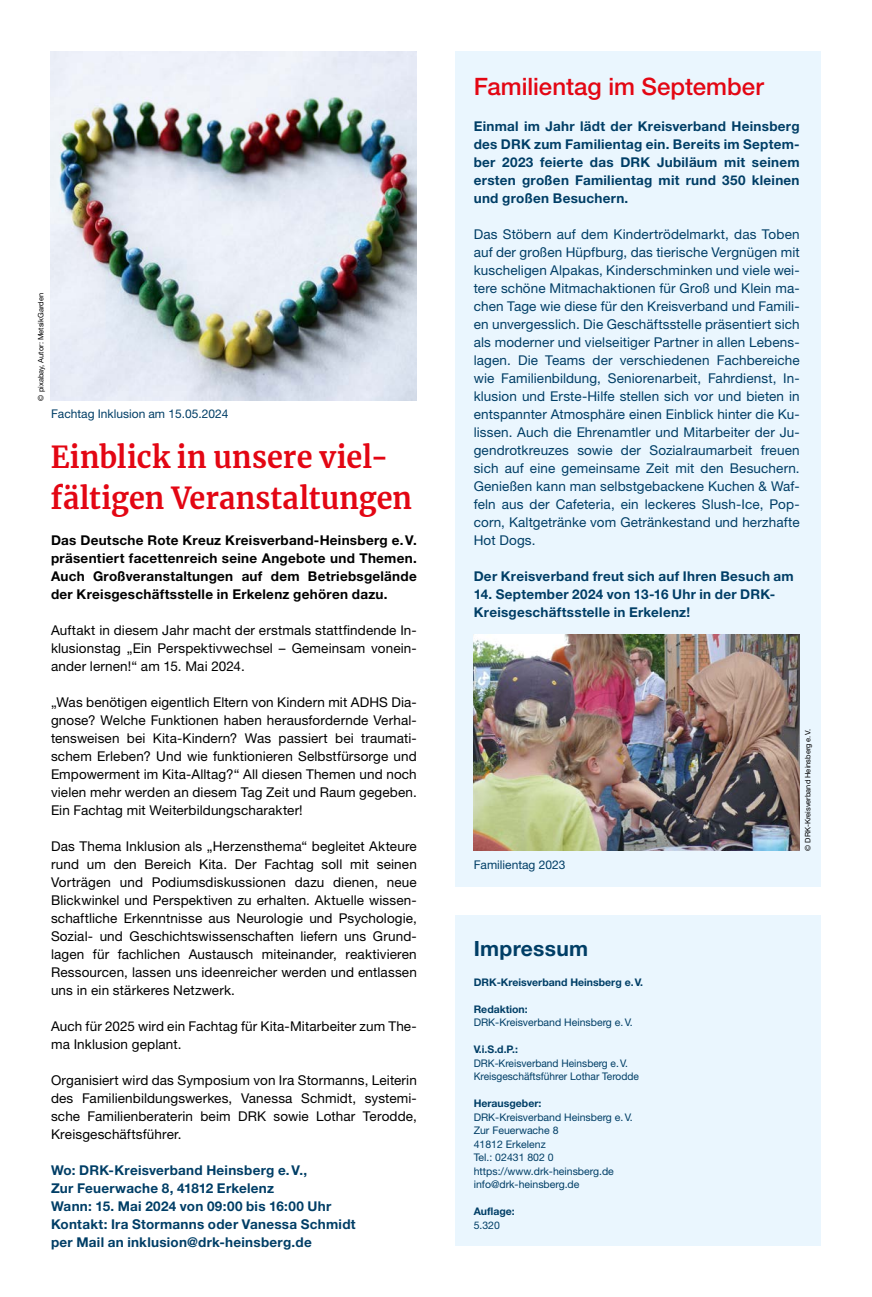
<style>
.page{position:relative;width:872px;height:1297px;background:#fff}
.page>*{position:absolute;margin:0;border:0;box-sizing:border-box;transform-origin:0 0}
.MGB_Headline{font:700 30px/40.5px "Merriweather";letter-spacing:.005em;color:#e30613;scale:.96 1}
.MGB_Headline-2{font:500 24px "Helvetica Neue LT Pro";color:#e30613}
.t1{font:700 21px "Helvetica Neue LT Pro";letter-spacing:.015em;color:#003e66}
.MGB_Copy{font:13.5px/18px "Helvetica Neue LT Pro";letter-spacing:.01em;color:#000;text-align:justify}
.MGB_Copy-2{font:13.5px/18px "Helvetica Neue LT Pro";letter-spacing:.01em;color:#003e66;text-align:justify}
.MGB_Info{font:700 13.5px/18px "Helvetica Neue LT Pro";letter-spacing:.02em;color:#003e66}
.MGB_Copy-3{font:700 13.5px/18px "Helvetica Neue LT Pro";letter-spacing:.02em;color:#000;text-align:justify}
.MGB_Copy-4{font:700 13.5px/18px "Helvetica Neue LT Pro";letter-spacing:.02em;color:#003e66;text-align:justify}
.MGB_BU{font:12px "Helvetica Neue LT Pro";color:#003e66}
.MGB_Impressum{font:10.5px/13.5px "Helvetica Neue LT Pro";color:#003e66}
.MGB_Impressum-2{font:700 10.5px "Helvetica Neue LT Pro";color:#003e66}
.MGB_Fotocredits{font:7.5px "Helvetica Neue LT Pro";color:#000}
</style>
<div class="page">
<div style="left:455px;top:51px;width:366px;height:836px;background:#eaf6fe"></div>
<div style="left:455px;top:915px;width:366px;height:331px;background:#eaf6fe"></div>
<img style="left:50px;top:51px;width:367px;height:350px">
<img style="left:474px;top:635px;width:325px;height:216px">
<p class="MGB_Fotocredits" style="left:36px;top:400px;width:109px;rotate:-90deg">© pixabay, Autor: MetsikGarden</p>
<p class="MGB_BU" style="left:51px;top:406px;width:179px">Fachtag Inklusion am 15.05.2024</p>
<p class="MGB_Headline" style="left:51px;top:436px;width:378px">Einblick in unsere viel&shy;fältigen Veranstaltungen</p>
<p class="MGB_Copy-3" style="left:51px;top:530px;width:367px">Das Deutsche Rote Kreuz Kreisverband-Heinsberg e.V. präsentiert facettenreich seine Angebote und Themen.<br>Auch Großveranstaltungen auf dem Betriebsgelände der Kreisgeschäftsstelle in Erkelenz gehören dazu.</p>
<p class="MGB_Copy" style="left:51px;top:620px;width:367px">Auftakt in diesem Jahr macht der erstmals stattfindende In&shy;klusionstag „Ein Perspektivwechsel – Gemeinsam vonein&shy;ander lernen!“ am 15. Mai 2024.</p>
<p class="MGB_Copy" style="left:51px;top:692px;width:367px">„Was benötigen eigentlich Eltern von Kindern mit ADHS Dia&shy;gnose? Welche Funktionen haben herausfordernde Verhal&shy;tensweisen bei Kita-Kindern? Was passiert bei traumati&shy;schem Erleben? Und wie funktionieren Selbstfürsorge und Empowerment im Kita-Alltag?“ All diesen Themen und noch vielen mehr werden an diesem Tag Zeit und Raum gegeben.<br>Ein Fachtag mit Weiterbildungscharakter!</p>
<p class="MGB_Copy" style="left:51px;top:836px;width:367px">Das Thema Inklusion als „Herzensthema“ begleitet Akteure rund um den Bereich Kita. Der Fachtag soll mit seinen Vorträgen und Podiumsdiskussionen dazu dienen, neue Blickwinkel und Perspektiven zu erhalten. Aktuelle wissen&shy;schaftliche Erkenntnisse aus Neurologie und Psychologie, Sozial- und Geschichtswissenschaften liefern uns Grund&shy;lagen für fachlichen Austausch miteinander, reaktivieren Ressourcen, lassen uns ideenreicher werden und entlassen uns in ein stärkeres Netzwerk.</p>
<p class="MGB_Copy" style="left:51px;top:1016px;width:367px">Auch für 2025 wird ein Fachtag für Kita-Mitarbeiter zum The&shy;ma Inklusion geplant.</p>
<p class="MGB_Copy" style="left:51px;top:1070px;width:367px">Organisiert wird das Symposium von Ira Stormanns, Leiterin des Familienbildungswerkes, Vanessa Schmidt, systemi&shy;sche Familienberaterin beim DRK sowie Lothar Terodde, Kreisgeschäftsführer.</p>
<p class="MGB_Info" style="left:51px;top:1160px;width:257px">Wo: DRK-Kreisverband Heinsberg e.V.,</p>
<p class="MGB_Info" style="left:51px;top:1178px;width:225px">Zur Feuerwache 8, 41812 Erkelenz</p>
<p class="MGB_Info" style="left:51px;top:1196px;width:282px">Wann: 15. Mai 2024 von 09:00 bis 16:00 Uhr</p>
<p class="MGB_Info" style="left:51px;top:1214px;width:306px">Kontakt: Ira Stormanns oder Vanessa Schmidt</p>
<p class="MGB_Info" style="left:51px;top:1232px;width:262px">per Mail an inklusion@drk-heinsberg.de</p>
<p class="MGB_Headline-2" style="left:474px;top:72px;width:291px">Familientag im September</p>
<p class="MGB_Copy-4" style="left:474px;top:116px;width:327px">Einmal im Jahr lädt der Kreisverband Heinsberg des DRK zum Familientag ein. Bereits im Septem&shy;ber 2023 feierte das DRK Jubiläum mit seinem ersten großen Familientag mit rund 350 kleinen und großen Besuchern.</p>
<p class="MGB_Copy-2" style="left:474px;top:224px;width:327px">Das Stöbern auf dem Kindertrödelmarkt, das Toben auf der großen Hüpfburg, das tierische Vergnügen mit kuscheligen Alpakas, Kinderschminken und viele wei&shy;tere schöne Mitmachaktionen für Groß und Klein ma&shy;chen Tage wie diese für den Kreisverband und Famili&shy;en unvergesslich. Die Geschäftsstelle präsentiert sich als moderner und vielseitiger Partner in allen Lebens&shy;lagen. Die Teams der verschiedenen Fachbereiche wie Familienbildung, Seniorenarbeit, Fahrdienst, In&shy;klusion und Erste-Hilfe stellen sich vor und bieten in entspannter Atmosphäre einen Einblick hinter die Ku&shy;lissen. Auch die Ehrenamtler und Mitarbeiter der Ju&shy;gendrotkreuzes sowie der Sozialraumarbeit freuen sich auf eine gemeinsame Zeit mit den Besuchern.<br>Genießen kann man selbstgebackene Kuchen &amp; Waf&shy;feln aus der Cafeteria, ein leckeres Slush-Ice, Pop&shy;corn, Kaltgetränke vom Getränkestand und herzhafte Hot Dogs.</p>
<p class="MGB_Info" style="left:474px;top:566px;width:322px">Der Kreisverband freut sich auf Ihren Besuch am</p>
<p class="MGB_Info" style="left:474px;top:584px;width:303px">14. September 2024 von 13-16 Uhr in der DRK-<br>Kreisgeschäftsstelle in Erkelenz!</p>
<p class="MGB_BU" style="left:474px;top:857px;width:93px">Familientag 2023</p>
<p class="t1" style="left:474px;top:935px;width:116px">Impressum</p>
<p class="MGB_Impressum-2" style="left:474px;top:975px;width:171px">DRK-Kreisverband Heinsberg e.V.</p>
<p class="MGB_Impressum-2" style="left:474px;top:1002px;width:56px">Redaktion:</p>
<p class="MGB_Impressum" style="left:474px;top:1015px;width:160px">DRK-Kreisverband Heinsberg e.V.</p>
<p class="MGB_Impressum-2" style="left:474px;top:1043px;width:46px">V.i.S.d.P.:</p>
<p class="MGB_Impressum" style="left:474px;top:1056px;width:156px">DRK-Kreisverband Heinsberg e.V.</p>
<p class="MGB_Impressum" style="left:474px;top:1069px;width:167px">Kreisgeschäftsführer Lothar Terodde</p>
<p class="MGB_Impressum-2" style="left:474px;top:1097px;width:69px">Herausgeber:</p>
<p class="MGB_Impressum" style="left:474px;top:1110px;width:160px">DRK-Kreisverband Heinsberg e.V.<br>Zur Feuerwache 8</p>
<p class="MGB_Impressum" style="left:474px;top:1137px;width:73px">41812 Erkelenz</p>
<p class="MGB_Impressum" style="left:474px;top:1150px;width:81px">Tel.: 02431 802 0</p>
<p class="MGB_Impressum" style="left:474px;top:1164px;width:142px">https://www.drk-heinsberg.de</p>
<p class="MGB_Impressum" style="left:474px;top:1177px;width:107px">info@drk-heinsberg.de</p>
<p class="MGB_Impressum-2" style="left:474px;top:1205px;width:43px">Auflage:</p>
<p class="MGB_Impressum" style="left:474px;top:1218px;width:28px">5.320</p>
<p class="MGB_Fotocredits" style="left:803px;top:851px;width:123px;rotate:-90deg">© DRK-Kreisverband Heinsberg e.V.</p>
</div>
